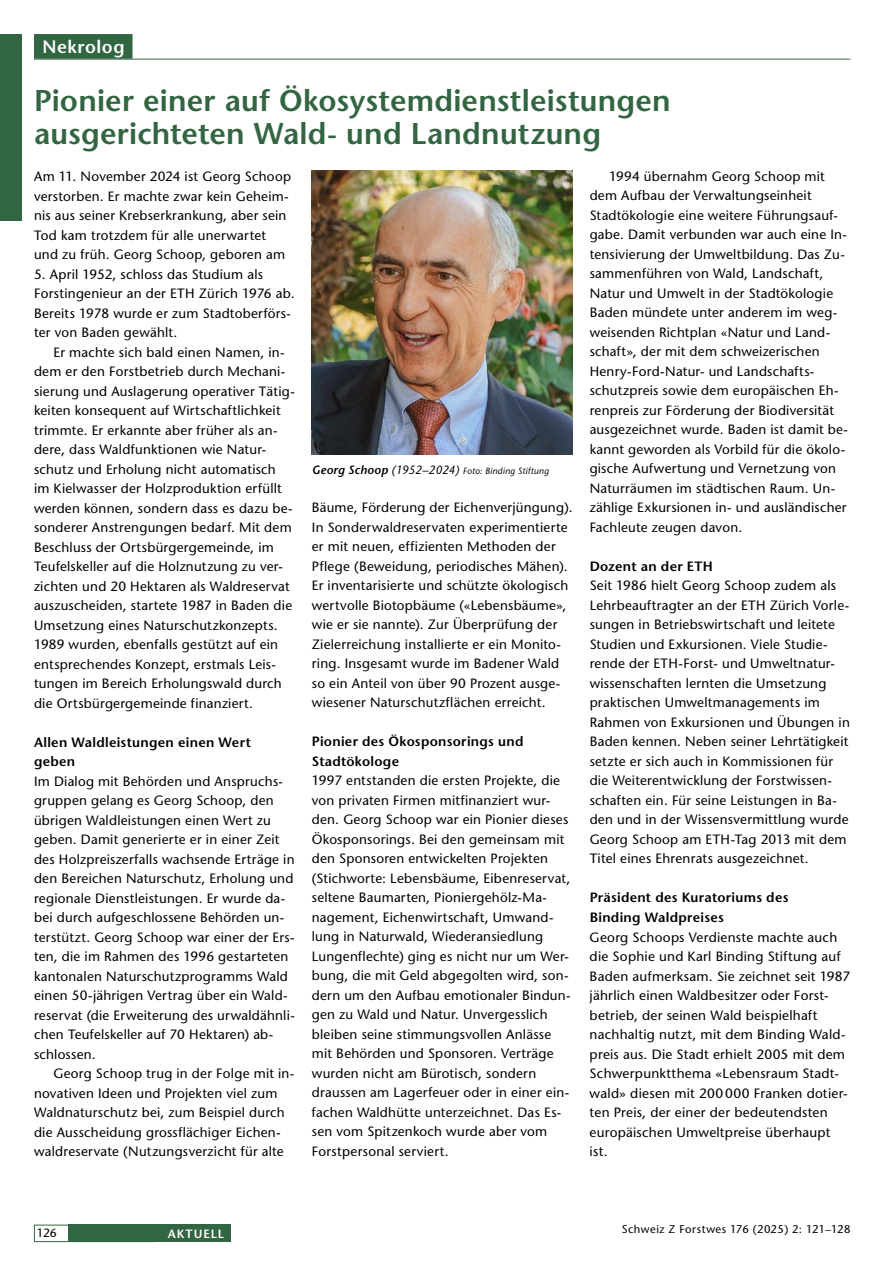
<style>
.page{position:relative;width:893px;height:1263px;background:#fff}
.page>*{position:absolute;margin:0;border:0;box-sizing:border-box;transform-origin:0 0}
.t1{font:600 30px/33px "Stone Sans Std";letter-spacing:.01em;color:#326541}
.t2{font:600 18px "Stone Sans Std";letter-spacing:.03em;color:#fff}
.t3{font:500 13.5px/19.5px "Stone Sans Std";letter-spacing:.02em;color:#000}
.t4{font:600 13.5px/19.5px "Stone Sans Std";letter-spacing:.02em;color:#000}
.t5{font:600 12px "Stone Sans Std";letter-spacing:.08em;color:#fff}
.t6{font:500 12px "Stone Sans Std";color:#000}
.t7{font:500 11.25px "Stone Sans Std";letter-spacing:.04em;color:#000}
.t8{font:italic 500 9px "Stone Sans Std";letter-spacing:.025em;color:#000}
.s1{font-weight:600;font-size:12px}
.s2{font-size:12px}
</style>
<div class="page">
<div style="left:0;top:34px;width:21px;height:186px;background:#326541"></div>
<div style="left:34px;top:1225px;width:122px;height:17px;border:1px solid #326541"></div>
<div style="left:68px;top:1225px;width:162px;height:17px;background:#326541"></div>
<div style="left:34px;top:34px;width:99px;height:25px;background:#326541"></div>
<hr style="left:34px;top:59px;width:816px;height:1px;background:#326541">
<img style="left:312px;top:170px;width:261px;height:284px">
<h2 class="t2" style="left:43px;top:36px;width:84px">Nekrolog</h2>
<h1 class="t1" style="left:34px;top:84px;width:638px">Pionier einer auf Ökosystemdienstleistungen ausgerichteten Wald- und Landnutzung</h1>
<p class="t3" style="left:34px;top:167px;width:259px">Am 11. November 2024 ist Georg Schoop verstorben. Er machte zwar kein Geheim&shy;nis aus seiner Krebserkrankung, aber sein Tod kam trotzdem für alle unerwartet und zu früh. Georg Schoop, geboren am</p>
<p class="t3" style="left:34px;top:264px;width:262px">5. April 1952, schloss das Studium als Forstingenieur an der ETH Zürich 1976 ab.<br>Bereits 1978 wurde er zum Stadtoberförs&shy;ter von Baden gewählt.</p>
<p class="t3" style="left:34px;top:342px;width:262px;text-indent:19px">Er machte sich bald einen Namen, in&shy;dem er den Forstbetrieb durch Mechani&shy;sierung und Auslagerung operativer Tätig&shy;keiten konsequent auf Wirtschaftlichkeit trimmte. Er erkannte aber früher als an&shy;dere, dass Waldfunktionen wie Natur&shy;schutz und Erholung nicht automatisch<br>im Kielwasser der Holzproduktion erfüllt werden können, sondern dass es dazu be&shy;sonderer Anstrengungen bedarf. Mit dem Beschluss der Ortsbürgergemeinde, im Teufelskeller auf die Holznutzung zu ver&shy;zichten und 20 Hektaren als Waldreservat auszuscheiden, startete 1987 in Baden die Umsetzung eines Naturschutzkonzepts.<br>1989 wurden, ebenfalls gestützt auf ein entsprechendes Konzept, erstmals Leis&shy;tungen im Bereich Erholungswald durch die Ortsbürgergemeinde finanziert.</p>
<p class="t4" style="left:34px;top:732px;width:219px">Allen Waldleistungen einen Wert geben</p>
<p class="t3" style="left:34px;top:771px;width:262px">Im Dialog mit Behörden und Anspruchs&shy;gruppen gelang es Georg Schoop, den übrigen Waldleistungen einen Wert zu geben. Damit generierte er in einer Zeit des Holzpreiszerfalls wachsende Erträge in den Bereichen Naturschutz, Erholung und regionale Dienstleistungen. Er wurde da&shy;bei durch aufgeschlossene Behörden un&shy;terstützt. Georg Schoop war einer der Ers&shy;ten, die im Rahmen des 1996 gestarteten kantonalen Naturschutzprogramms Wald einen 50-jährigen Vertrag über ein Wald&shy;reservat (die Erweiterung des urwaldähnli&shy;chen Teufelskeller auf 70 Hektaren) ab&shy;schlossen.</p>
<p class="t3" style="left:34px;top:1063px;width:262px;text-indent:19px">Georg Schoop trug in der Folge mit in&shy;novativen Ideen und Projekten viel zum Waldnaturschutz bei, zum Beispiel durch die Ausscheidung grossflächiger Eichen&shy;waldreservate (Nutzungsverzicht für alte</p>
<p class="t3" style="left:590px;top:166px;width:260px;text-indent:19px">1994 übernahm Georg Schoop mit dem Aufbau der Verwaltungseinheit Stadtökologie eine weitere Führungsauf&shy;gabe. Damit verbunden war auch eine In&shy;tensivierung der Umweltbildung. Das Zu&shy;sammenführen von Wald, Landschaft, Natur und Umwelt in der Stadtökologie Baden mündete unter anderem im weg&shy;weisenden Richtplan «Natur und Land&shy;schaft», der mit dem schweizerischen Henry-Ford-Natur- und Landschafts&shy;schutzpreis sowie dem europäischen Eh&shy;renpreis zur Förderung der Biodiversität ausgezeichnet wurde. Baden ist damit be&shy;kannt geworden als Vorbild für die ökolo&shy;gische Aufwertung und Vernetzung von Naturräumen im städtischen Raum. Un&shy;zählige Exkursionen in- und ausländischer Fachleute zeugen davon.</p>
<p class="t4" style="left:590px;top:556px;width:125px">Dozent an der ETH</p>
<p class="t3" style="left:590px;top:576px;width:262px">Seit 1986 hielt Georg Schoop zudem als Lehrbeauftragter an der ETH Zürich Vorle&shy;sungen in Betriebswirtschaft und leitete Studien und Exkursionen. Viele Studie&shy;rende der ETH-Forst- und Umweltnatur&shy;wissenschaften lernten die Umsetzung praktischen Umweltmanagements im Rahmen von Exkursionen und Übungen in Baden kennen. Neben seiner Lehrtätigkeit setzte er sich auch in Kommissionen für die Weiterentwicklung der Forstwissen&shy;schaften ein. Für seine Leistungen in Ba&shy;den und in der Wissensvermittlung wurde Georg Schoop am ETH-Tag 2013 mit dem Titel eines Ehrenrats ausgezeichnet.</p>
<p class="t4" style="left:590px;top:888px;width:200px">Präsident des Kuratoriums des<br>Binding Waldpreises</p>
<p class="t3" style="left:590px;top:927px;width:262px">Georg Schoops Verdienste machte auch die Sophie und Karl Binding Stiftung auf Baden aufmerksam. Sie zeichnet seit 1987 jährlich einen Waldbesitzer oder Forst&shy;betrieb, der seinen Wald beispielhaft nachhaltig nutzt, mit dem Binding Wald&shy;preis aus. Die Stadt erhielt 2005 mit dem Schwerpunktthema «Lebensraum Stadt&shy;wald» diesen mit 200 000 Franken dotier&shy;ten Preis, der einer der bedeutendsten europäischen Umweltpreise überhaupt ist.</p>
<p class="t8" style="left:312px;top:465px;width:239px"><span class="s1">Georg Schoop</span> <span class="s2">(1952–2024)</span> Foto: Binding Stiftung</p>
<p class="t3" style="left:312px;top:498px;width:262px">Bäume, Förderung der Eichenverjüngung).<br>In Sonderwaldreservaten experimentierte er mit neuen, effizienten Methoden der Pflege (Beweidung, periodisches Mähen).<br>Er inventarisierte und schützte ökologisch wertvolle Biotopbäume («Lebensbäume», wie er sie nannte). Zur Überprüfung der Zielerreichung installierte er ein Monito&shy;ring. Insgesamt wurde im Badener Wald so ein Anteil von über 90 Prozent ausge&shy;wiesener Naturschutzflächen erreicht.</p>
<p class="t4" style="left:312px;top:732px;width:213px">Pionier des Ökosponsorings und<br>Stadtökologe</p>
<p class="t3" style="left:312px;top:771px;width:260px">1997 entstanden die ersten Projekte, die von privaten Firmen mitfinanziert wur&shy;den. Georg Schoop war ein Pionier dieses Ökosponsorings. Bei den gemeinsam mit den Sponsoren entwickelten Projekten (Stichworte: Lebensbäume, Eibenreservat, seltene Baumarten, Pioniergehölz-Ma&shy;nagement, Eichenwirtschaft, Umwand&shy;lung in Naturwald, Wiederansiedlung Lungenflechte) ging es nicht nur um Wer&shy;bung, die mit Geld abgegolten wird, son&shy;dern um den Aufbau emotionaler Bindun&shy;gen zu Wald und Natur. Unvergesslich bleiben seine stimmungsvollen Anlässe mit Behörden und Sponsoren. Verträge wurden nicht am Bürotisch, sondern draussen am Lagerfeuer oder in einer ein&shy;fachen Waldhütte unterzeichnet. Das Es&shy;sen vom Spitzenkoch wurde aber vom Forstpersonal serviert.</p>
<p class="t6" style="left:37px;top:1226px;width:21px">126</p>
<p class="t5" style="left:168px;top:1226px;width:58px">AKTUELL</p>
<p class="t7" style="left:622px;top:1222px;width:230px">Schweiz Z Forstwes 176 (2025) 2: 121–128</p>
</div>
